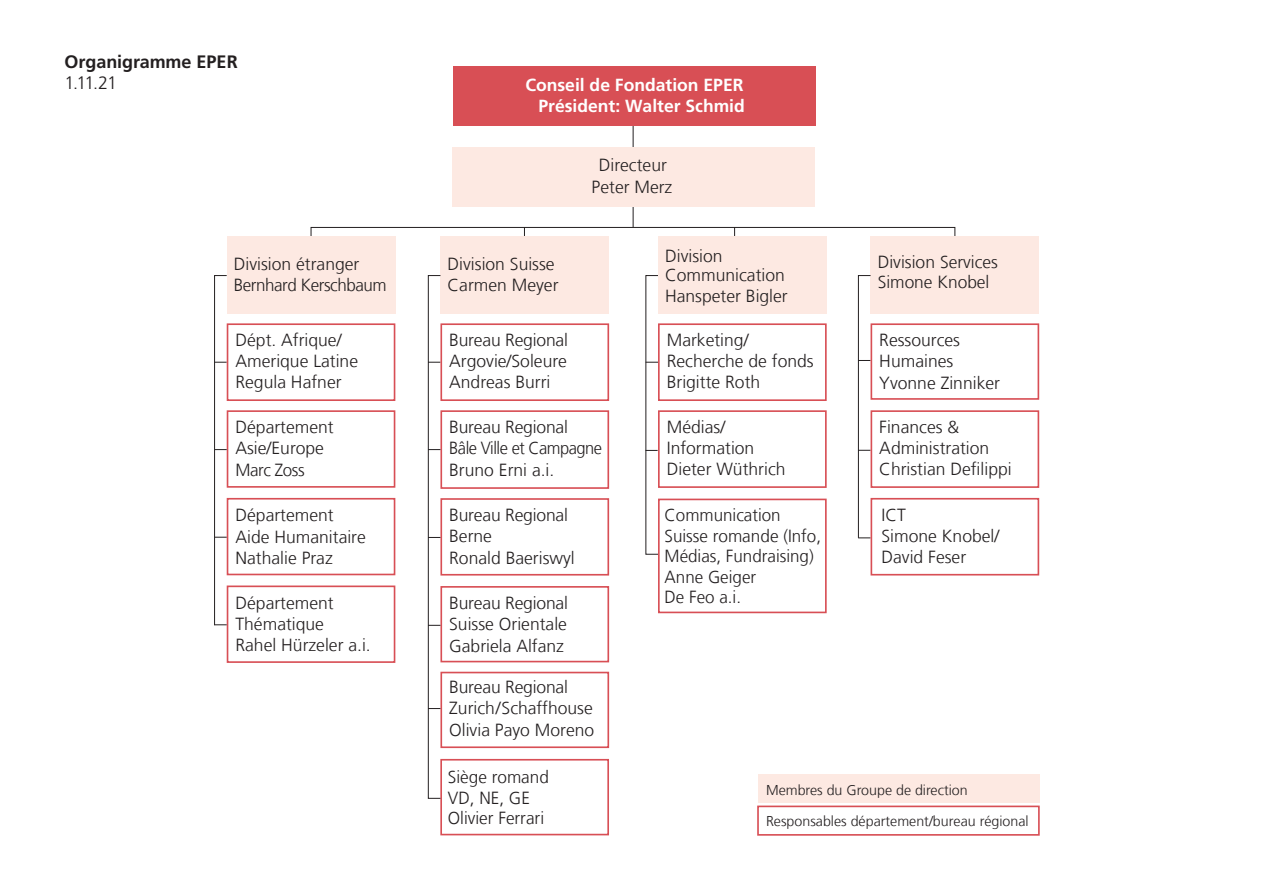
<style>
.page{position:relative;width:1263px;height:893px;background:#fff}
.page>*{position:absolute;margin:0;border:0;box-sizing:border-box;transform-origin:0 0}
.t1{font:700 18px "Frutiger LT Com";letter-spacing:-.005em;color:#231f20}
.t2{font:300 18px "Frutiger LT Com";color:#231f20}
.t3{font:300 17.55px/21px "Frutiger LT Com";color:#231f20}
.t4{font:700 17.55px/21px "Frutiger LT Com";color:#fff;text-align:right}
.t5{font:300 17.55px/21px "Frutiger LT Com";letter-spacing:-.025em;color:#231f20}
.t6{font:300 14.25px/30.2px "Frutiger LT Com";color:#231f20}
</style>
<div class="page">
<div style="left:758px;top:774px;width:281px;height:28px;background:#fde9e2"></div>
<div style="left:757px;top:806px;width:283px;height:30px;border:2px solid #d84f55"></div>
<div style="left:311px;top:227px;width:644px;height:13px;border:1px solid #231f20"></div>
<hr style="left:633px;top:88px;width:1px;height:139px;background:#231f20">
<div style="left:453px;top:147px;width:362px;height:59px;background:#fde9e2"></div>
<div style="left:453px;top:66px;width:362px;height:60px;background:#d84f55"></div>
<div style="left:870px;top:236px;width:169px;height:78px;background:#fde9e2"></div>
<div style="left:870px;top:323px;width:169px;height:77px;border:2px solid #d84f55"></div>
<div style="left:658px;top:236px;width:169px;height:78px;background:#fde9e2"></div>
<div style="left:658px;top:323px;width:169px;height:78px;border:2px solid #d84f55"></div>
<div style="left:658px;top:410px;width:169px;height:78px;border:2px solid #d84f55"></div>
<div style="left:870px;top:410px;width:169px;height:78px;border:2px solid #d84f55"></div>
<svg style="left:858px;top:275px;width:13px;height:264px"></svg>
<div style="left:870px;top:498px;width:169px;height:77px;border:2px solid #d84f55"></div>
<div style="left:658px;top:499px;width:169px;height:114px;border:2px solid #d84f55"></div>
<div style="left:440px;top:759px;width:169px;height:76px;border:2px solid #d84f55"></div>
<div style="left:440px;top:236px;width:169px;height:78px;background:#fde9e2"></div>
<div style="left:428px;top:275px;width:13px;height:524px;border:1px solid #231f20"></div>
<div style="left:440px;top:323px;width:169px;height:78px;border:2px solid #d84f55"></div>
<div style="left:440px;top:410px;width:169px;height:79px;border:2px solid #d84f55"></div>
<svg style="left:428px;top:449px;width:12px;height:1px"></svg>
<div style="left:440px;top:498px;width:169px;height:78px;border:2px solid #d84f55"></div>
<div style="left:440px;top:586px;width:169px;height:76px;border:2px solid #d84f55"></div>
<div style="left:440px;top:672px;width:169px;height:76px;border:2px solid #d84f55"></div>
<svg style="left:428px;top:537px;width:12px;height:1px"></svg>
<svg style="left:428px;top:708px;width:12px;height:1px"></svg>
<svg style="left:428px;top:625px;width:12px;height:1px"></svg>
<div style="left:227px;top:236px;width:168px;height:78px;background:#fde9e2"></div>
<div style="left:227px;top:323px;width:168px;height:78px;border:2px solid #d84f55"></div>
<div style="left:227px;top:410px;width:168px;height:78px;border:2px solid #d84f55"></div>
<div style="left:227px;top:498px;width:168px;height:77px;border:2px solid #d84f55"></div>
<svg style="left:645px;top:450px;width:13px;height:1px"></svg>
<div style="left:227px;top:585px;width:168px;height:78px;border:2px solid #d84f55"></div>
<svg style="left:214px;top:275px;width:13px;height:351px"></svg>
<p class="t1" style="left:65px;top:51px;width:175px">Organigramme EPER</p>
<p class="t2" style="left:65px;top:72px;width:54px">1.11.21</p>
<p class="t5" style="left:234px;top:254px;width:154px">Division étranger<br>Bernhard Kerschbaum</p>
<p class="t3" style="left:235px;top:330px;width:124px">Dépt. Afrique/<br>Amerique Latine<br>Regula Hafner</p>
<p class="t3" style="left:235px;top:417px;width:100px">Département</p>
<p class="t3" style="left:235px;top:438px;width:90px">Asie/Europe</p>
<p class="t5" style="left:235px;top:460px;width:71px">Marc Zoss</p>
<p class="t3" style="left:235px;top:505px;width:100px">Département</p>
<p class="t3" style="left:235px;top:526px;width:132px">Aide Humanitaire<br>Nathalie Praz</p>
<p class="t3" style="left:235px;top:592px;width:100px">Département</p>
<p class="t3" style="left:235px;top:613px;width:90px">Thématique</p>
<p class="t3" style="left:235px;top:634px;width:137px">Rahel Hürzeler a.i.</p>
<p class="t4" style="left:525px;top:74px;width:221px">Conseil de Fondation EPER<br>Président: Walter Schmid</p>
<p class="t3" style="left:592px;top:154px;width:82px;line-height:22.4px;text-align:center">Directeur<br>Peter Merz</p>
<p class="t3" style="left:448px;top:254px;width:112px">Division Suisse<br>Carmen Meyer</p>
<p class="t3" style="left:449px;top:330px;width:120px;text-align:justify">Bureau Regional Argovie/Soleure Andreas Burri</p>
<p class="t3" style="left:449px;top:417px;width:154px;line-height:21.5px">Bureau Regional<br>Bâle Ville et Campagne<br>Bruno Erni a.i.</p>
<p class="t3" style="left:449px;top:505px;width:127px;line-height:21.5px">Bureau Regional<br>Berne<br>Ronald Baeriswyl</p>
<p class="t3" style="left:449px;top:592px;width:120px;line-height:21.5px;text-align:justify">Bureau Regional Suisse Orientale Gabriela Alfanz</p>
<p class="t3" style="left:449px;top:676px;width:147px;line-height:21.5px">Bureau Regional<br>Zurich/Schaffhouse<br>Olivia Payo Moreno</p>
<p class="t3" style="left:448px;top:767px;width:103px;line-height:20.5px">Siège romand<br>VD, NE, GE<br>Olivier Ferrari</p>
<p class="t3" style="left:665px;top:246px;width:121px;line-height:18.9px">Division<br>Communication</p>
<p class="t3" style="left:665px;top:285px;width:124px">Hanspeter Bigler</p>
<p class="t3" style="left:667px;top:330px;width:149px">Marketing/<br>Recherche de fonds<br>Brigitte Roth</p>
<p class="t3" style="left:667px;top:417px;width:120px">Médias/<br>Information<br>Dieter Wüthrich</p>
<p class="t3" style="left:879px;top:417px;width:134px">Finances &amp;<br>Administration<br>Christian Defilippi</p>
<p class="t3" style="left:665px;top:505px;width:158px;line-height:20.4px">Communication<br>Suisse romande (Info,<br>Médias, Fundraising)<br>Anne Geiger<br>De Feo a.i.</p>
<p class="t3" style="left:878px;top:252px;width:122px;line-height:20.2px">Division Services<br>Simone Knobel</p>
<p class="t3" style="left:879px;top:330px;width:122px;line-height:21.5px">Ressources<br>Humaines<br>Yvonne Zinniker</p>
<p class="t3" style="left:881px;top:504px;width:119px">ICT<br>Simone Knobel/<br>David Feser</p>
<p class="t6" style="left:766px;top:775px;width:264px">Membres du Groupe de direction<br>Responsables département/bureau régional</p>
</div>
